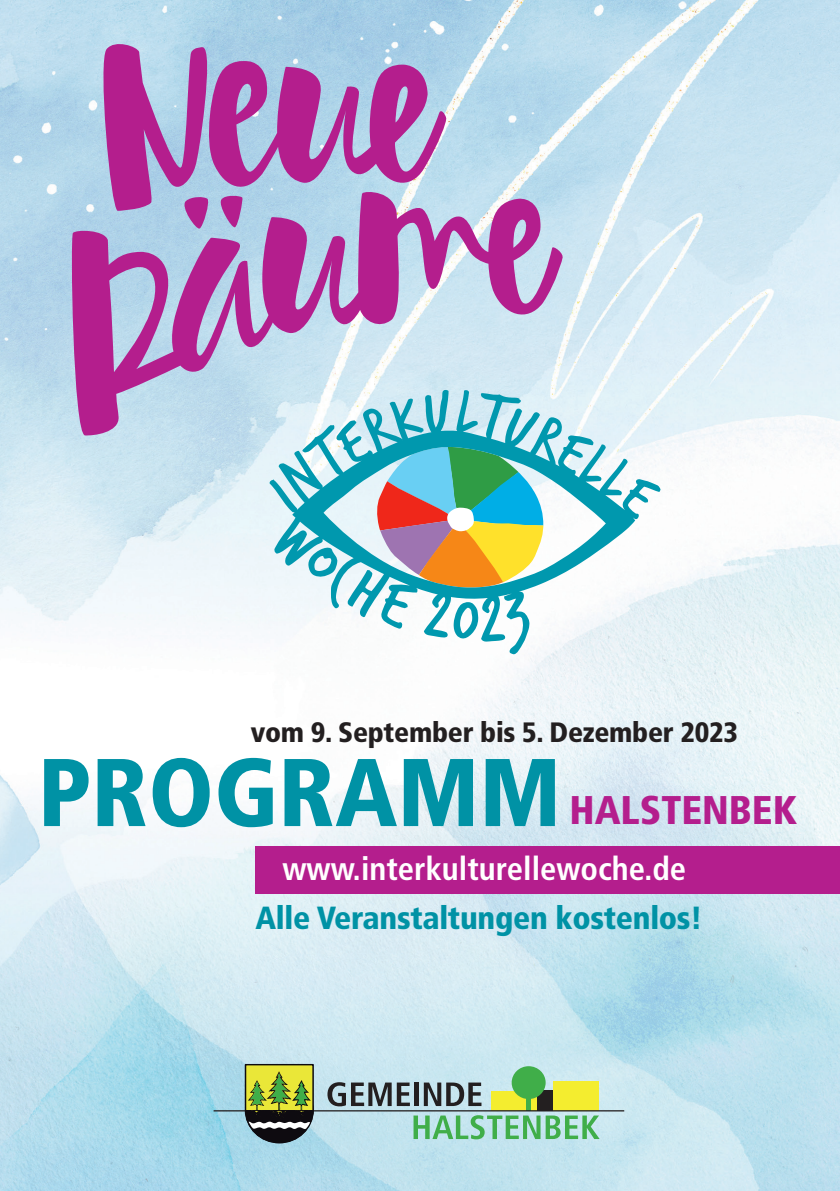
<style>
.page{position:relative;width:840px;height:1191px;background:#fff}
.page>*{position:absolute;margin:0;border:0;box-sizing:border-box;transform-origin:0 0}
.t1{font:900 condensed 96px "Frutiger LT";color:#0092a5}
.t2{font:900 condensed 40px "Frutiger LT";color:#b41e8d}
.t3{font:700 condensed 32.6px "Frutiger LT";color:#fff}
.t4{font:900 condensed 32px "Frutiger LT Std";letter-spacing:-.01em;color:#0092a5}
.t5{font:900 condensed 28px "Frutiger LT Std";letter-spacing:-.01em;color:#231f20}
</style>
<div class="page">
<img style="left:0;top:0;width:839px;height:1191px">
<svg style="left:269px;top:390px;width:391px;height:264px"></svg>
<svg style="left:72px;top:190px;width:490px;height:245px;background:#bda4d0"></svg>
<svg style="left:97px;top:44px;width:350px;height:186px;background:#b186c1"></svg>
<div style="left:536px;top:1089px;width:17px;height:21px;background:#231f20"></div>
<div style="left:553px;top:1081px;width:45px;height:29px;background:#f4ed2f"></div>
<div style="left:491px;top:1090px;width:46px;height:20px;background:#f4ed2f"></div>
<div style="left:511px;top:1066px;width:34px;height:33px;background:#40ae49;border-radius:50%"></div>
<hr style="left:526px;top:1082px;width:4px;height:28px;background:#40ae49">
<svg style="left:327px;top:1082px;width:82px;height:24px;background:#77868c"></svg>
<hr style="left:414px;top:1082px;width:4px;height:24px;background:#231f20">
<svg style="left:423px;top:1082px;width:58px;height:24px"></svg>
<hr style="left:213px;top:1110px;width:411px;height:1px;background:#231f20">
<svg style="left:244px;top:1064px;width:70px;height:79px;background:#859147"></svg>
<svg style="left:413px;top:1115px;width:186px;height:24px;background:#89cca5"></svg>
<div style="left:255px;top:846px;width:584px;height:47px;background:#b41e8d"></div>
<p class="t5" style="left:251px;top:716px;width:488px">vom 9. September bis 5. Dezember 2023</p>
<h1 class="t1" style="left:38px;top:735px;width:524px">PROGRAMM</h1>
<h2 class="t2" style="left:569px;top:786px;width:229px">HALSTENBEK</h2>
<p class="t3" style="left:282px;top:849px;width:405px">www.interkulturellewoche.de</p>
<p class="t4" style="left:255px;top:898px;width:448px">Alle Veranstaltungen kostenlos!</p>
</div>
